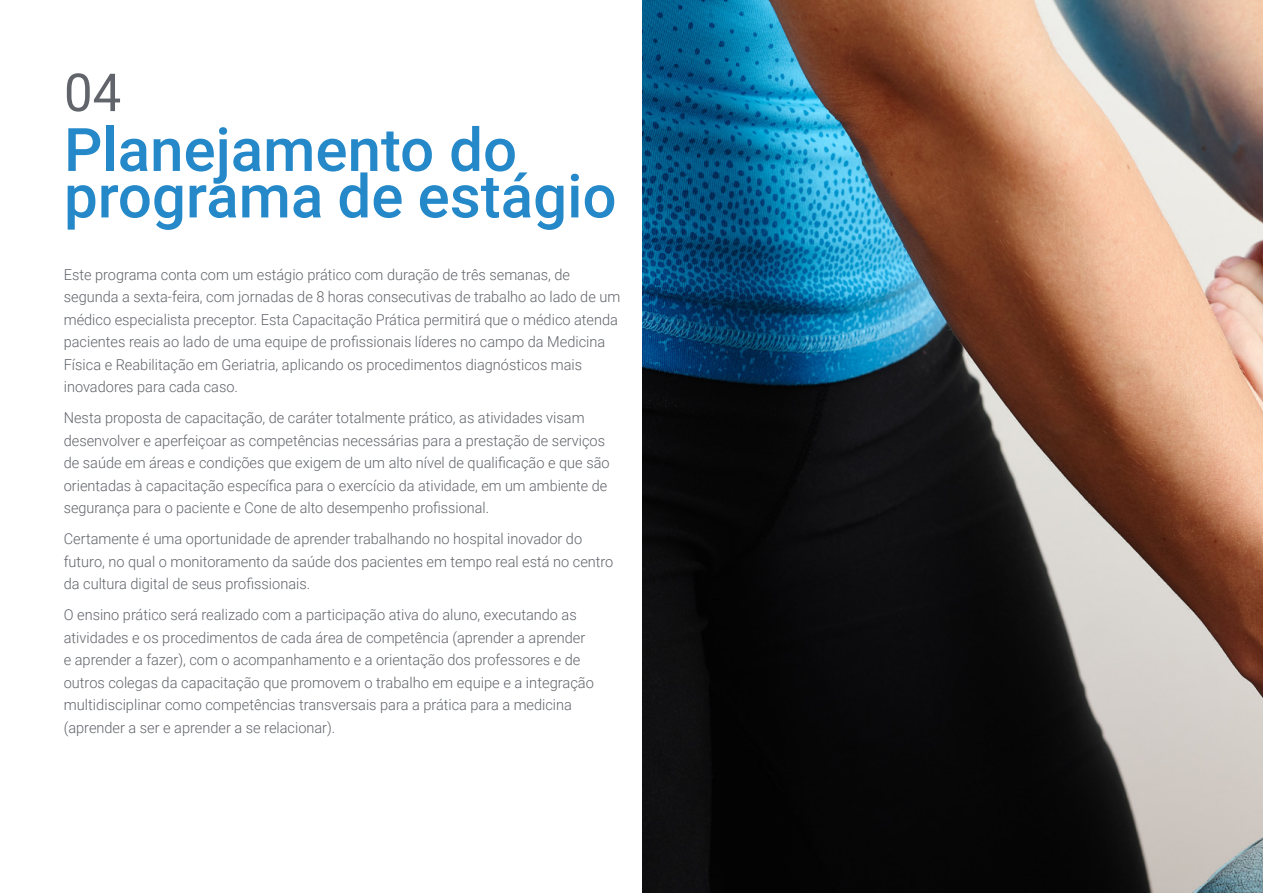
<style>
.page{position:relative;width:1263px;height:893px;background:#fff}
.page>*{position:absolute;margin:0;border:0;box-sizing:border-box;transform-origin:0 0}
.t1{font:500 60px/46.5px "Roboto";color:#2488c9}
.t2{font:52.5px "Roboto";color:#61646a}
.t3{font:300 15px/22.5px "Roboto";color:#61646a}
</style>
<div class="page">
<img style="left:642px;top:0;width:621px;height:893px">
<h2 class="t2" style="left:64px;top:56px;width:59px">04</h2>
<h1 class="t1" style="left:64px;top:124px;width:554px">Planejamento do programa de estágio</h1>
<p class="t3" style="left:64px;top:262px;width:558px">Este programa conta com um estágio prático com duração de três semanas, de segunda a sexta-feira, com jornadas de 8 horas consecutivas de trabalho ao lado de um médico especialista preceptor. Esta Capacitação Prática permitirá que o médico atenda pacientes reais ao lado de uma equipe de profissionais líderes no campo da Medicina Física e Reabilitação em Geriatria, aplicando os procedimentos diagnósticos mais inovadores para cada caso.</p>
<p class="t3" style="left:64px;top:406px;width:547px">Nesta proposta de capacitação, de caráter totalmente prático, as atividades visam desenvolver e aperfeiçoar as competências necessárias para a prestação de serviços de saúde em áreas e condições que exigem de um alto nível de qualificação e que são orientadas à capacitação específica para o exercício da atividade, em um ambiente de segurança para o paciente e Cone de alto desempenho profissional.</p>
<p class="t3" style="left:64px;top:527px;width:551px">Certamente é uma oportunidade de aprender trabalhando no hospital inovador do futuro, no qual o monitoramento da saúde dos pacientes em tempo real está no centro da cultura digital de seus profissionais.</p>
<p class="t3" style="left:64px;top:603px;width:532px">O ensino prático será realizado com a participação ativa do aluno, executando as atividades e os procedimentos de cada área de competência (aprender a aprender e aprender a fazer), com o acompanhamento e a orientação dos professores e de outros colegas da capacitação que promovem o trabalho em equipe e a integração multidisciplinar como competências transversais para a prática para a medicina (aprender a ser e aprender a se relacionar).</p>
</div>
